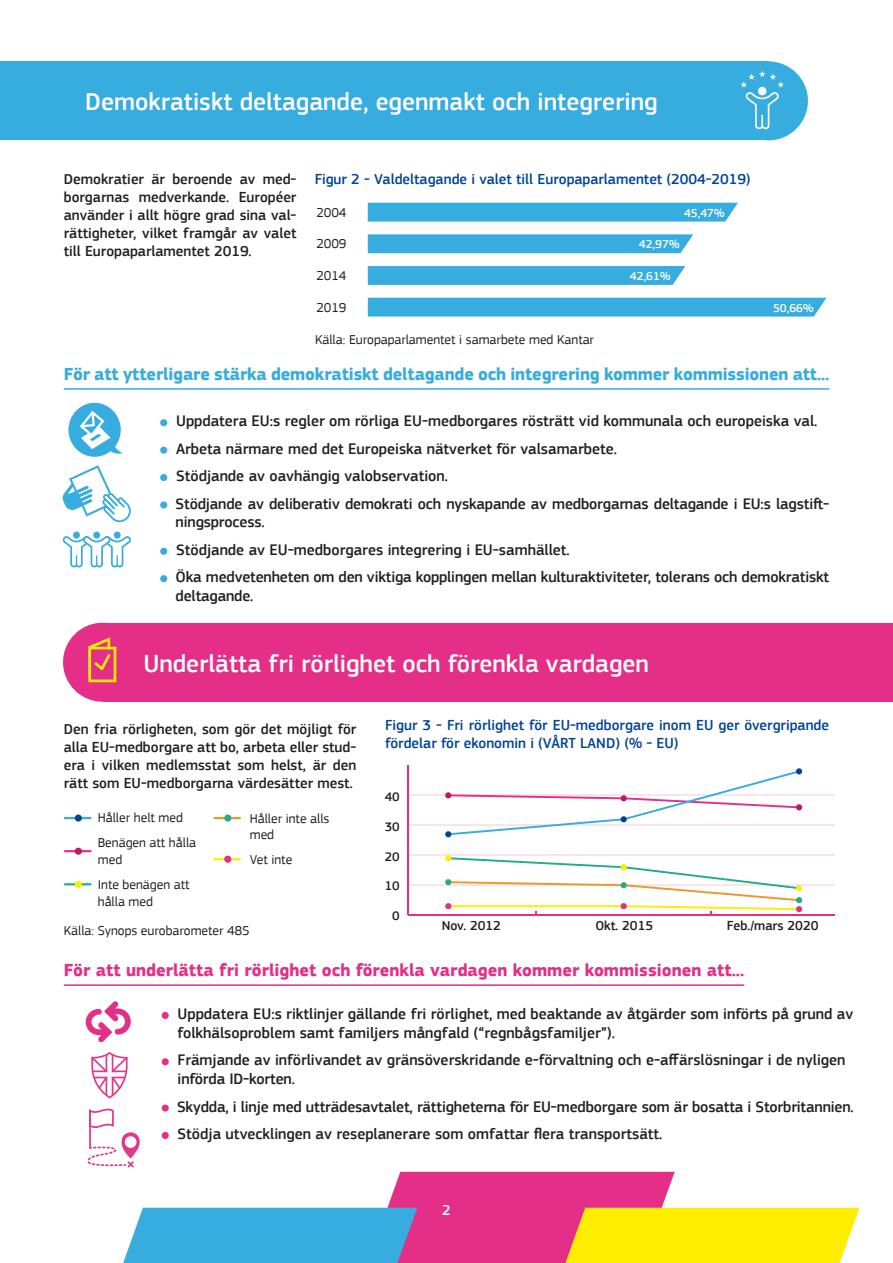
<style>
.page{position:relative;width:893px;height:1263px;background:#fff}
.page>*{position:absolute;margin:0;border:0;box-sizing:border-box;transform-origin:0 0}
.small_title{font:500 25.5px "PF Square Sans Pro";color:#fff}
.Paragraphe_10pts{font:700 18px "PF Square Sans Pro";letter-spacing:-.01em;color:#37acde}
.Paragraphe_10pts-2{font:700 18px "PF Square Sans Pro";color:#e52e87}
.Paragraphe_10pts-3{font:500 15.75px/18.9px "PF Square Sans Pro";color:#231f20}
.Paragraphe_10pts-4{font:500 15px/18px "PF Square Sans Pro";color:#231f20;text-align:justify}
.Paragraphe_10pts-5{font:500 15px/18px "PF Square Sans Pro";color:#004494}
.t1{font:500 15px "PF Square Sans Pro";color:#fff}
.Paragraphe_9pt{font:13.5px/17px "PF Square Sans Pro";color:#231f20}
.légende{font:13.5px "PF Square Sans Pro";color:#231f20}
.Paragraphe_9pt-2{font:500 13.5px "PF Square Sans Pro";color:#231f20}
.t2{font:500 12.9px "PF Square Sans Pro";color:#231f20}
.texte_infographie_ve{font:500 12px "PF Square Sans Pro";color:#fff}
</style>
<div class="page">
<div style="left:0;top:61px;width:769px;height:79px;background:#37acde"></div>
<div style="left:729px;top:61px;width:79px;height:79px;background:#37acde;border-radius:50%"></div>
<svg style="left:740px;top:71px;width:44px;height:58px"></svg>
<hr style="left:407px;top:765px;width:2px;height:150px;background:#e52e87">
<hr style="left:409px;top:825px;width:426px;height:1px;background:#f9e5e9">
<hr style="left:409px;top:795px;width:426px;height:1px;background:#f9e5e9">
<svg style="left:408px;top:855px;width:427px;height:61px"></svg>
<svg style="left:445px;top:768px;width:357px;height:69px"></svg>
<div style="left:63px;top:623px;width:79px;height:79px;background:#e52e87;border-radius:50%"></div>
<div style="left:104px;top:623px;width:789px;height:79px;background:#e52e87"></div>
<svg style="left:88px;top:637px;width:28px;height:45px"></svg>
<hr style="left:214px;top:858px;width:26px;height:2px;background:#ffed00">
<svg style="left:224px;top:856px;width:7px;height:7px"></svg>
<hr style="left:214px;top:817px;width:26px;height:2px;background:#f29527">
<svg style="left:224px;top:814px;width:7px;height:8px"></svg>
<hr style="left:65px;top:883px;width:26px;height:2px;background:#1fae89">
<svg style="left:75px;top:881px;width:7px;height:7px"></svg>
<hr style="left:65px;top:850px;width:26px;height:2px;background:#e52e87">
<svg style="left:75px;top:848px;width:7px;height:7px"></svg>
<hr style="left:65px;top:817px;width:26px;height:2px;background:#37acde">
<svg style="left:75px;top:814px;width:7px;height:8px"></svg>
<svg style="left:368px;top:203px;width:370px;height:19px;background:#3eafdf"></svg>
<svg style="left:368px;top:234px;width:325px;height:19px;background:#3eafdf"></svg>
<svg style="left:368px;top:266px;width:317px;height:19px;background:#3caede"></svg>
<div style="left:368px;top:298px;width:458px;height:19px;background:#37acde"></div>
<hr style="left:64px;top:388px;width:765px;height:2px;background:#37acde">
<hr style="left:64px;top:984px;width:680px;height:2px;background:#e52e87">
<div style="left:160px;top:419px;width:7px;height:7px;background:#37acde;border-radius:50%"></div>
<div style="left:160px;top:447px;width:7px;height:7px;background:#37acde;border-radius:50%"></div>
<div style="left:160px;top:474px;width:7px;height:7px;background:#37acde;border-radius:50%"></div>
<div style="left:160px;top:501px;width:7px;height:7px;background:#37acde;border-radius:50%"></div>
<div style="left:160px;top:548px;width:7px;height:7px;background:#37acde;border-radius:50%"></div>
<div style="left:160px;top:575px;width:7px;height:7px;background:#37acde;border-radius:50%"></div>
<svg style="left:62px;top:465px;width:69px;height:57px"></svg>
<svg style="left:68px;top:402px;width:55px;height:55px"></svg>
<div style="left:114px;top:531px;width:7px;height:8px;background:#38abde;border-radius:50%"></div>
<div style="left:73px;top:531px;width:7px;height:8px;background:#38abde;border-radius:50%"></div>
<svg style="left:63px;top:536px;width:68px;height:31px"></svg>
<div style="left:93px;top:531px;width:7px;height:8px;background:#38abde;border-radius:50%"></div>
<div style="left:162px;top:1012px;width:7px;height:7px;background:#e52e87;border-radius:50%"></div>
<div style="left:162px;top:1058px;width:7px;height:7px;background:#e52e87;border-radius:50%"></div>
<svg style="left:162px;top:1104px;width:7px;height:7px"></svg>
<svg style="left:86px;top:1001px;width:45px;height:41px"></svg>
<svg style="left:91px;top:1052px;width:37px;height:46px"></svg>
<svg style="left:88px;top:1107px;width:772px;height:156px"></svg>
<div style="left:125px;top:1136px;width:11px;height:12px;background:#fff;border-radius:50%"></div>
<p class="small_title" style="left:85px;top:87px;width:574px">Demokratiskt deltagande, egenmakt och integrering</p>
<p class="Paragraphe_10pts-4" style="left:64px;top:171px;width:234px">Demokratier är beroende av med&shy;borgarnas medverkande. Européer använder i allt högre grad sina val&shy;rättigheter, vilket framgår av valet till Europaparlamentet 2019.</p>
<p class="Paragraphe_10pts-5" style="left:315px;top:170px;width:437px">Figur 2 - Valdeltagande i valet till Europaparlamentet (2004-2019)</p>
<p class="Paragraphe_9pt" style="left:316px;top:204px;width:32px">2004</p>
<p class="texte_infographie_ve" style="left:684px;top:206px;width:42px">45,47%</p>
<p class="Paragraphe_9pt" style="left:316px;top:235px;width:32px">2009</p>
<p class="texte_infographie_ve" style="left:639px;top:237px;width:42px">42,97%</p>
<p class="Paragraphe_9pt" style="left:316px;top:267px;width:32px">2014</p>
<p class="texte_infographie_ve" style="left:630px;top:269px;width:42px">42,61%</p>
<p class="Paragraphe_9pt" style="left:316px;top:299px;width:32px">2019</p>
<p class="texte_infographie_ve" style="left:773px;top:301px;width:42px">50,66%</p>
<p class="légende" style="left:315px;top:332px;width:280px">Källa: Europaparlamentet i samarbete med Kantar</p>
<p class="Paragraphe_10pts" style="left:64px;top:363px;width:767px">För att ytterligare stärka demokratiskt deltagande och integrering kommer kommissionen att...</p>
<p class="Paragraphe_10pts-3" style="left:176px;top:412px;width:643px">Uppdatera EU:s regler om rörliga EU-medborgares rösträtt vid kommunala och europeiska val.</p>
<p class="Paragraphe_10pts-3" style="left:176px;top:439px;width:442px">Arbeta närmare med det Europeiska nätverket för valsamarbete.</p>
<p class="Paragraphe_10pts-3" style="left:176px;top:467px;width:273px">Stödjande av oavhängig valobservation.</p>
<p class="Paragraphe_10pts-3" style="left:176px;top:494px;width:655px">Stödjande av deliberativ demokrati och nyskapande av medborgarnas deltagande i EU:s lagstift&shy;ningsprocess.</p>
<p class="Paragraphe_10pts-3" style="left:176px;top:540px;width:395px">Stödjande av EU-medborgares integrering i EU-samhället.</p>
<p class="Paragraphe_10pts-3" style="left:176px;top:568px;width:655px">Öka medvetenheten om den viktiga kopplingen mellan kulturaktiviteter, tolerans och demokratiskt deltagande.</p>
<p class="small_title" style="left:143px;top:648px;width:507px">Underlätta fri rörlighet och förenkla vardagen</p>
<p class="Paragraphe_10pts-4" style="left:64px;top:721px;width:294px">Den fria rörligheten, som gör det möjligt för alla EU-medborgare att bo, arbeta eller stud&shy;era i vilken medlemsstat som helst, är den rätt som EU-medborgarna värdesätter mest.</p>
<p class="Paragraphe_10pts-5" style="left:385px;top:716px;width:446px">Figur 3 - Fri rörlighet för EU-medborgare inom EU ger övergripande fördelar för ekonomin i (VÅRT LAND) (% - EU)</p>
<p class="t2" style="left:385px;top:789px;width:16px">40</p>
<p class="Paragraphe_9pt" style="left:98px;top:809px;width:87px">Håller helt med</p>
<p class="Paragraphe_9pt" style="left:98px;top:834px;width:100px">Benägen att hålla med</p>
<p class="Paragraphe_9pt" style="left:98px;top:876px;width:93px">Inte benägen att hålla med</p>
<p class="Paragraphe_9pt" style="left:250px;top:810px;width:81px;line-height:16.2px">Håller inte alls med</p>
<p class="Paragraphe_9pt" style="left:250px;top:851px;width:44px">Vet inte</p>
<p class="légende" style="left:64px;top:922px;width:187px">Källa: Synops eurobarometer 485</p>
<p class="t2" style="left:385px;top:819px;width:16px">30</p>
<p class="t2" style="left:385px;top:849px;width:16px">20</p>
<p class="t2" style="left:385px;top:879px;width:16px">10</p>
<p class="t2" style="left:392px;top:909px;width:9px">0</p>
<p class="Paragraphe_9pt-2" style="left:442px;top:918px;width:61px">Nov. 2012</p>
<p class="Paragraphe_9pt-2" style="left:595px;top:918px;width:59px">Okt. 2015</p>
<p class="Paragraphe_9pt-2" style="left:727px;top:918px;width:93px">Feb./mars 2020</p>
<p class="Paragraphe_10pts-2" style="left:64px;top:959px;width:682px">För att underlätta fri rörlighet och förenkla vardagen kommer kommissionen att...</p>
<p class="Paragraphe_10pts-3" style="left:178px;top:1005px;width:677px">Uppdatera EU:s riktlinjer gällande fri rörlighet, med beaktande av åtgärder som införts på grund av folkhälsoproblem samt familjers mångfald (“regnbågsfamiljer”).</p>
<p class="Paragraphe_10pts-3" style="left:178px;top:1051px;width:669px">Främjande av införlivandet av gränsöverskridande e-förvaltning och e-affärslösningar i de nyligen införda ID-korten.</p>
<p class="Paragraphe_10pts-3" style="left:177px;top:1097px;width:678px">Skydda, i linje med utträdesavtalet, rättigheterna för EU-medborgare som är bosatta i Storbritannien.</p>
<p class="Paragraphe_10pts-3" style="left:178px;top:1125px;width:486px">Stödja utvecklingen av reseplanerare som omfattar flera transportsätt.</p>
<p class="t1" style="left:442px;top:1201px;width:10px">2</p>
</div>
